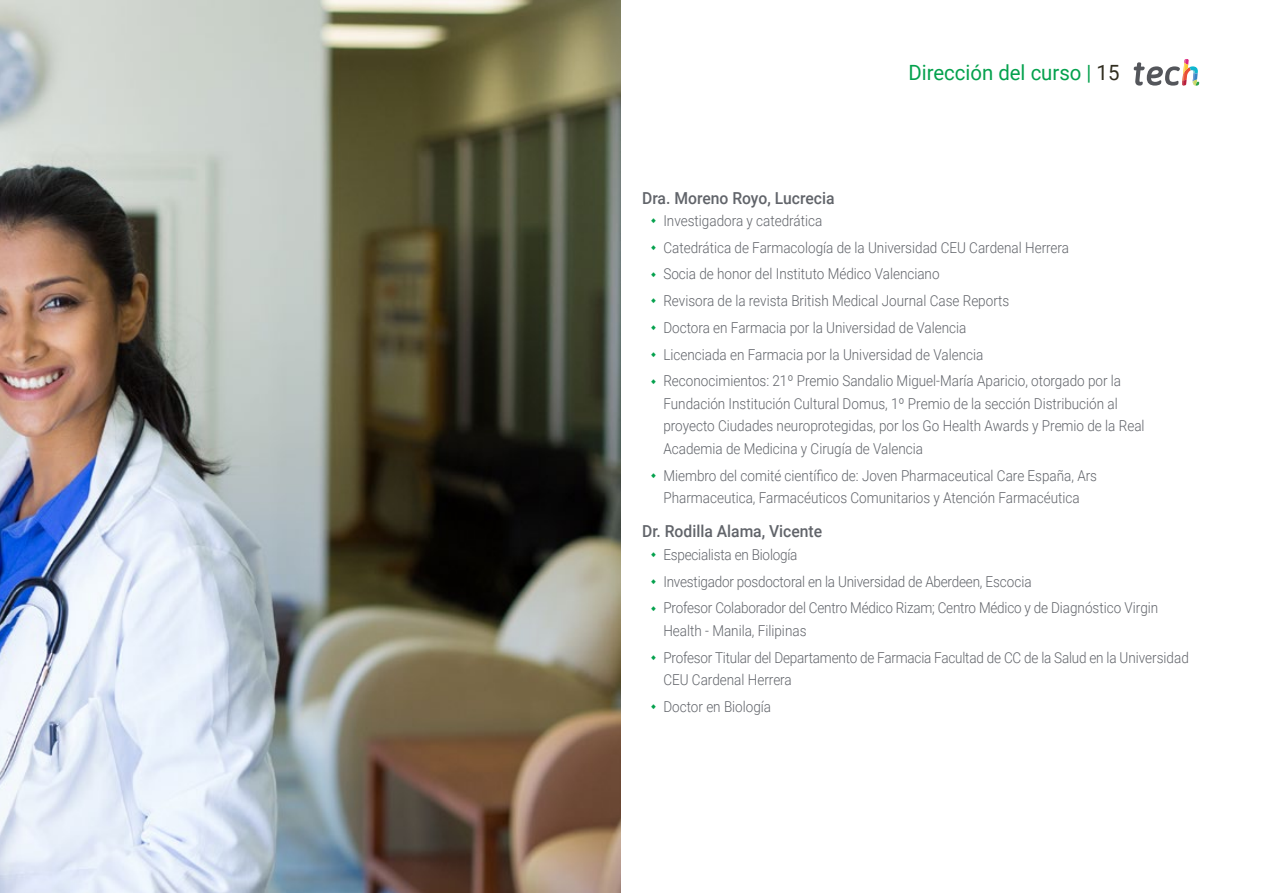
<style>
.page{position:relative;width:1263px;height:893px;background:#fff}
.page>*{position:absolute;margin:0;border:0;box-sizing:border-box;transform-origin:0 0}
.t1{font:21px "Roboto";color:#04a14d}
.t2{font:500 16.5px "Roboto";color:#61646a;scale:.95 1}
.t3{font:300 15px/26.7px "Roboto";color:#61646a;scale:.9 1}
.s1{color:#312e20}
</style>
<div class="page">
<svg style="left:1134px;top:59px;width:65px;height:27px"></svg>
<img style="left:0;top:0;width:621px;height:893px">
<h1 class="t1" style="left:908px;top:57px;width:213px">Dirección del curso | <span class="s1">15</span></h1>
<p class="t2" style="left:642px;top:186px;width:204px">Dra. Moreno Royo, Lucrecia</p>
<p class="t3" style="left:663px;top:207px;width:510px">Investigadora y catedrática<br>Catedrática de Farmacología de la Universidad CEU Cardenal Herrera<br>Socia de honor del Instituto Médico Valenciano<br>Revisora de la revista British Medical Journal Case Reports<br>Doctora en Farmacia por la Universidad de Valencia<br>Licenciada en Farmacia por la Universidad de Valencia<br>Reconocimientos: 21º Premio Sandalio Miguel-María Aparicio, otorgado por la</p>
<p class="t3" style="left:663px;top:392px;width:536px;line-height:22.5px">Fundación Institución Cultural Domus, 1º Premio de la sección Distribución al proyecto Ciudades neuroprotegidas, por los Go Health Awards y Premio de la Real<br>Academia de Medicina y Cirugía de Valencia</p>
<p class="t3" style="left:663px;top:464px;width:483px;line-height:22.5px">Miembro del comité científico de: Joven Pharmaceutical Care España, Ars<br>Pharmaceutica, Farmacéuticos Comunitarios y Atención Farmacéutica</p>
<p class="t2" style="left:642px;top:520px;width:191px">Dr. Rodilla Alama, Vicente</p>
<p class="t3" style="left:663px;top:541px;width:551px">Especialista en Biología<br>Investigador posdoctoral en la Universidad de Aberdeen, Escocia<br>Profesor Colaborador del Centro Médico Rizam; Centro Médico y de Diagnóstico Virgin</p>
<p class="t3" style="left:663px;top:617px;width:585px">Health - Manila, Filipinas<br>Profesor Titular del Departamento de Farmacia Facultad de CC de la Salud en la Universidad</p>
<p class="t3" style="left:663px;top:666px;width:144px">CEU Cardenal Herrera<br>Doctor en Biología</p>
</div>
